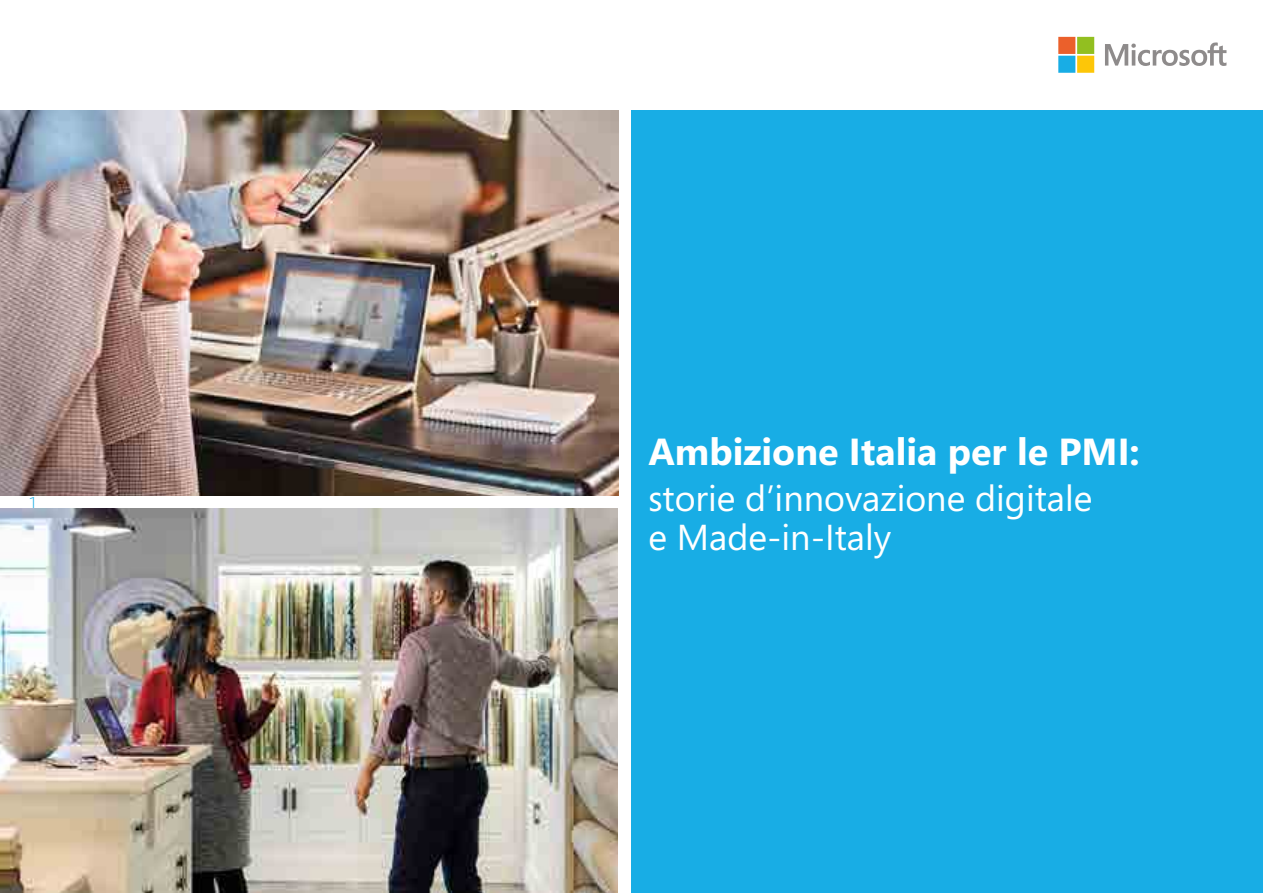
<style>
.page{position:relative;width:1263px;height:893px;background:#fff}
.page>*{position:absolute;margin:0;border:0;box-sizing:border-box;transform-origin:0 0}
.t1{font:700 37.65px "Segoe";color:#fff}
.t2{font:36px/39.3px "Segoe";color:#fff}
.t3{font:300 18px "Segoe";color:#18ade5}
</style>
<div class="page">
<div style="left:631px;top:111px;width:632px;height:782px;background:#18ade5"></div>
<svg style="left:1105px;top:42px;width:121px;height:24px"></svg>
<svg style="left:1058px;top:37px;width:36px;height:36px"></svg>
<img style="left:0;top:111px;width:619px;height:384px">
<img style="left:0;top:508px;width:618px;height:385px">
<p class="t3" style="left:29px;top:491px;width:11px">1</p>
<p class="t1" style="left:648px;top:425px;width:493px">Ambizione Italia per le PMI:</p>
<p class="t2" style="left:648px;top:477px;width:445px">storie d’innovazione digitale e Made-in-Italy</p>
</div>
